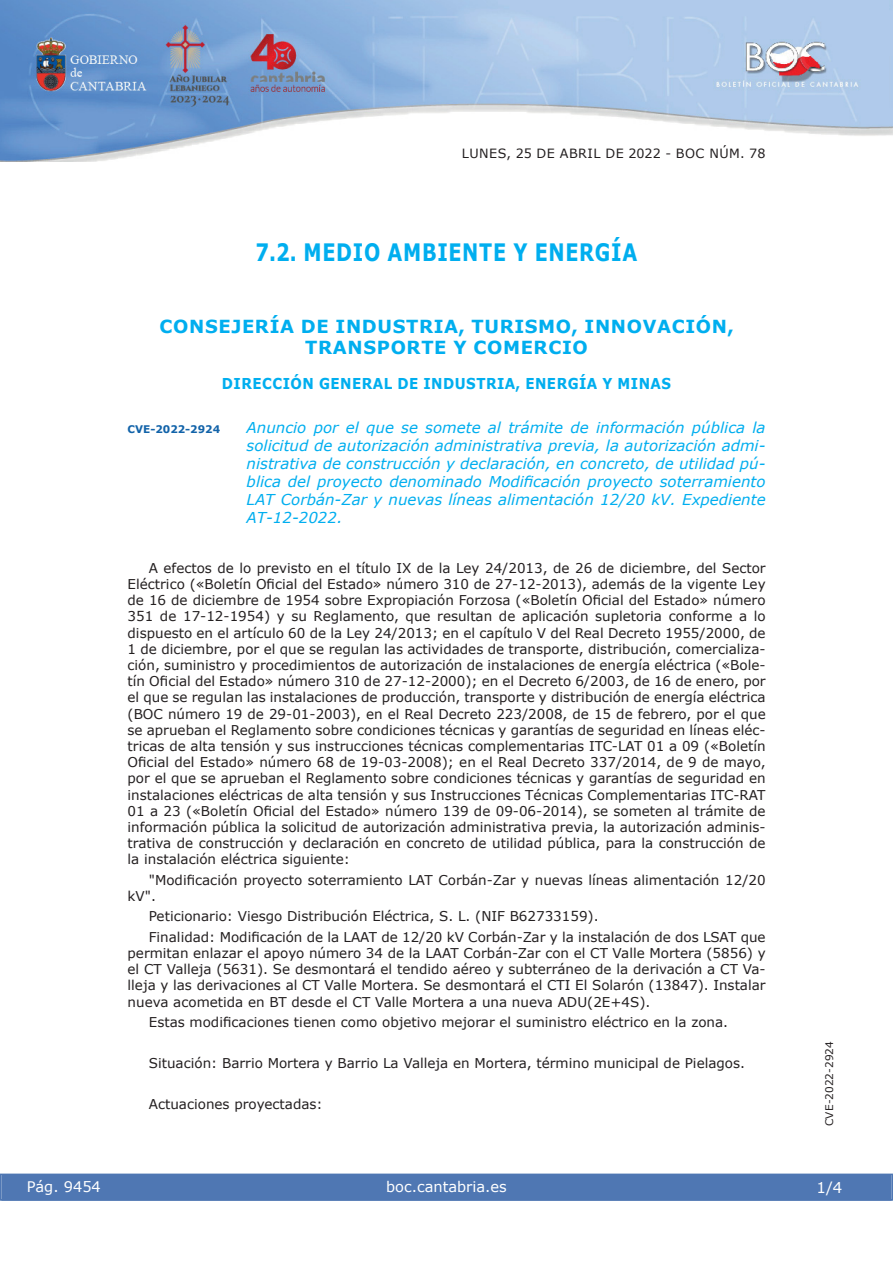
<style>
.page{position:relative;width:893px;height:1263px;background:#fff}
.page>*{position:absolute;margin:0;border:0;box-sizing:border-box;transform-origin:0 0}
.t1{font:700 24px "Verdana";letter-spacing:.035em;color:#00aeef;scale:.8 1}
.t2{font:700 18px/21px "Verdana";letter-spacing:.035em;color:#00aeef;text-align:center}
.t3{font:italic 15px/18px "Verdana";color:#00aeef;text-align:justify}
.t4{font:700 15px "Verdana";letter-spacing:.035em;color:#00aeef;scale:.9 1}
.t5{font:15px "Verdana";color:#fff}
.t6{font:14.55px "Verdana";color:#fff}
.t7{font:13.5px/16.2px "Verdana";color:#231f20;text-align:justify}
.t8{font:12.75px "Verdana";letter-spacing:.035em;color:#231f20}
.t9{font:10.5px "Verdana";color:#231f20}
.t10{font:700 10.5px "Verdana";color:#1263a9}
</style>
<div class="page">
<img style="left:0;top:0;width:893px;height:161px">
<div style="left:1px;top:1174px;width:890px;height:27px;background:#4f77b3"></div>
<div style="left:0;top:1174px;width:893px;height:27px;border:1px solid #4f77b3"></div>
<p class="t8" style="left:462px;top:145px;width:305px">LUNES, 25 DE ABRIL DE 2022 - BOC NÚM. 78</p>
<h1 class="t1" style="left:255px;top:237px;width:479px">7.2. MEDIO AMBIENTE Y ENERGÍA</h1>
<h2 class="t2" style="left:160px;top:315px;width:576px">CONSEJERÍA DE INDUSTRIA, TURISMO, INNOVACIÓN,<br>TRANSPORTE Y COMERCIO</h2>
<p class="t4" style="left:222px;top:374px;width:501px">DIRECCIÓN GENERAL DE INDUSTRIA, ENERGÍA Y MINAS</p>
<p class="t10" style="left:128px;top:422px;width:94px">CVE-2022-2924</p>
<p class="t3" style="left:247px;top:418px;width:520px">Anuncio por el que se somete al trámite de información pública la solicitud de autorización administrativa previa, la autorización admi&shy;nistrativa de construcción y declaración, en concreto, de utilidad pú&shy;blica del proyecto denominado Modificación proyecto soterramiento LAT Corbán-Zar y nuevas líneas alimentación 12/20 kV. Expediente AT-12-2022.</p>
<p class="t7" style="left:128px;top:559px;width:640px;text-indent:21px">A efectos de lo previsto en el título IX de la Ley 24/2013, de 26 de diciembre, del Sector Eléctrico («Boletín Oficial del Estado» número 310 de 27-12-2013), además de la vigente Ley de 16 de diciembre de 1954 sobre Expropiación Forzosa («Boletín Oficial del Estado» número 351 de 17-12-1954) y su Reglamento, que resultan de aplicación supletoria conforme a lo dispuesto en el artículo 60 de la Ley 24/2013; en el capítulo V del Real Decreto 1955/2000, de 1 de diciembre, por el que se regulan las actividades de transporte, distribución, comercializa&shy;ción, suministro y procedimientos de autorización de instalaciones de energía eléctrica («Bole&shy;tín Oficial del Estado» número 310 de 27-12-2000); en el Decreto 6/2003, de 16 de enero, por el que se regulan las instalaciones de producción, transporte y distribución de energía eléctrica (BOC número 19 de 29-01-2003), en el Real Decreto 223/2008, de 15 de febrero, por el que se aprueban el Reglamento sobre condiciones técnicas y garantías de seguridad en líneas eléc&shy;tricas de alta tensión y sus instrucciones técnicas complementarias ITC-LAT 01 a 09 («Boletín Oficial del Estado» número 68 de 19-03-2008); en el Real Decreto 337/2014, de 9 de mayo, por el que se aprueban el Reglamento sobre condiciones técnicas y garantías de seguridad en instalaciones eléctricas de alta tensión y sus Instrucciones Técnicas Complementarias ITC-RAT 01 a 23 («Boletín Oficial del Estado» número 139 de 09-06-2014), se someten al trámite de información pública la solicitud de autorización administrativa previa, la autorización adminis&shy;trativa de construcción y declaración en concreto de utilidad pública, para la construcción de la instalación eléctrica siguiente:</p>
<p class="t7" style="left:128px;top:871px;width:639px;text-indent:21px">"Modificación proyecto soterramiento LAT Corbán-Zar y nuevas líneas alimentación 12/20 kV".</p>
<p class="t7" style="left:149px;top:906px;width:618px;line-height:20.4px">Peticionario: Viesgo Distribución Eléctrica, S. L. (NIF B62733159).<br>Finalidad: Modificación de la LAAT de 12/20 kV Corbán-Zar y la instalación de dos LSAT que</p>
<p class="t7" style="left:128px;top:945px;width:640px">permitan enlazar el apoyo número 34 de la LAAT Corbán-Zar con el CT Valle Mortera (5856) y el CT Valleja (5631). Se desmontará el tendido aéreo y subterráneo de la derivación a CT Va&shy;lleja y las derivaciones al CT Valle Mortera. Se desmontará el CTI El Solarón (13847). Instalar nueva acometida en BT desde el CT Valle Mortera a una nueva ADU(2E+4S).</p>
<p class="t7" style="left:149px;top:1014px;width:581px">Estas modificaciones tienen como objetivo mejorar el suministro eléctrico en la zona.</p>
<p class="t7" style="left:149px;top:1055px;width:598px">Situación: Barrio Mortera y Barrio La Valleja en Mortera, término municipal de Pielagos.</p>
<p class="t7" style="left:149px;top:1095px;width:175px">Actuaciones proyectadas:</p>
<p class="t6" style="left:27px;top:1177px;width:76px">Pág. 9454</p>
<p class="t6" style="left:386px;top:1178px;width:122px">boc.cantabria.es</p>
<p class="t9" style="left:823px;top:1126px;width:87px;rotate:-90deg">CVE-2022-2924</p>
<p class="t5" style="left:816px;top:1178px;width:27px">1/4</p>
</div>
